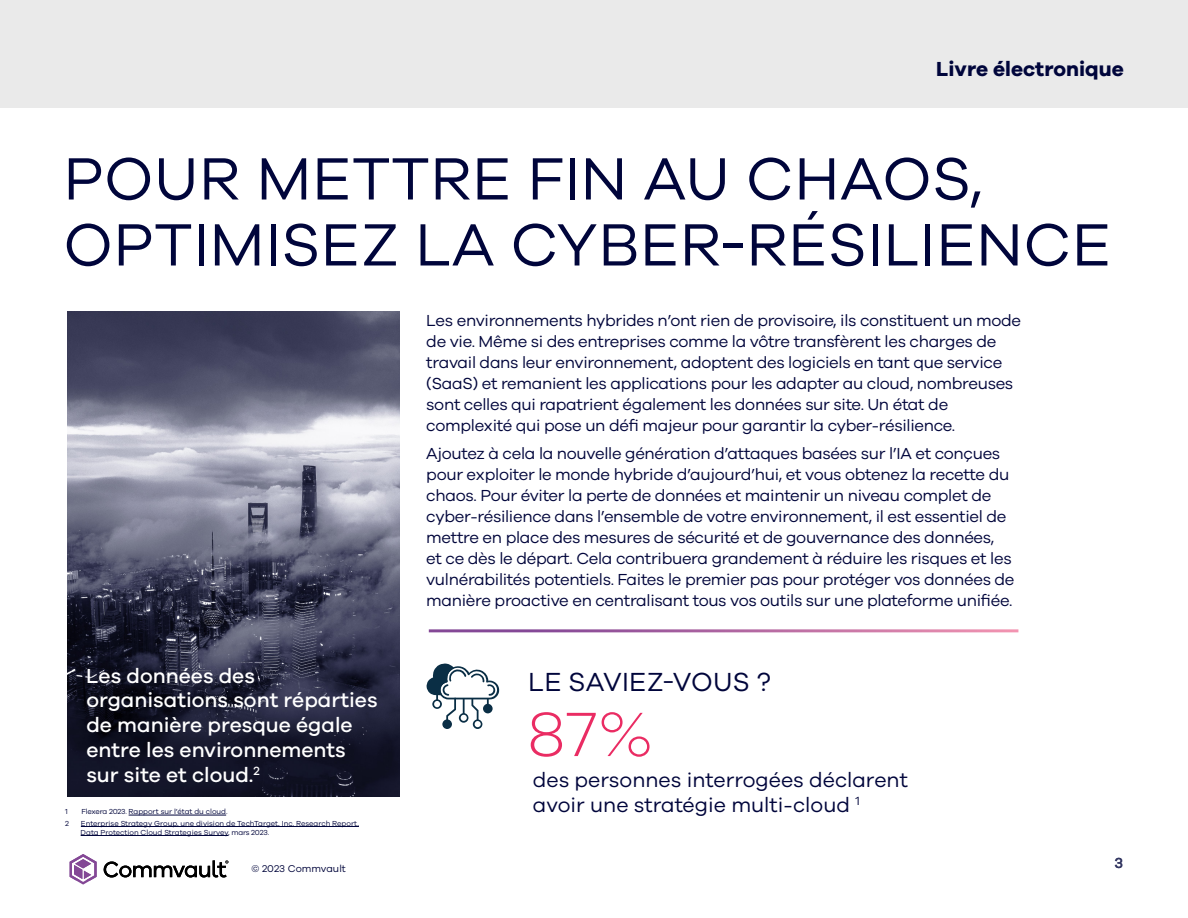
<style>
.page{position:relative;width:1188px;height:918px;background:#fff}
.page>*{position:absolute;margin:0;border:0;box-sizing:border-box;transform-origin:0 0}
.t1{font:300 64.5px "Galano Grotesque";color:#ea2c63}
.t2{font:61.5px/66px "Galano Grotesque";letter-spacing:.01em;color:#00053b}
.t3{font:27px "Galano Grotesque";letter-spacing:.01em;color:#00053b}
.t4{font:500 21px/24.8px "Galano Grotesque";color:#fff}
.t5{font:21px/24.8px "Galano Grotesque";color:#00053b}
.Document_Title{font:700 21px "Galano Grotesque";color:#00053b}
.t6{font:16.5px/21px "Galano Grotesque";letter-spacing:-.02em;color:#00053b}
.Body_Copy{font:500 15px "Galano Grotesque";color:#333762}
.t7{font:10.2px "Galano Grotesque";color:#00053b}
.t8{font:7.5px/9px "Galano Grotesque";color:#00053b}
</style>
<div class="page">
<img style="left:68px;top:311px;width:332px;height:485px">
<div style="left:0;top:0;width:1188px;height:108px;background:#eaeaea"></div>
<hr style="left:129px;top:815px;width:97px;height:1px;background:#00053b">
<hr style="left:81px;top:826px;width:278px;height:1px;background:#00053b">
<hr style="left:81px;top:835px;width:147px;height:1px;background:#00053b">
<svg style="left:70px;top:854px;width:27px;height:31px"></svg>
<svg style="left:103px;top:860px;width:125px;height:18px"></svg>
<svg style="left:426px;top:663px;width:73px;height:66px"></svg>
<p class="Document_Title" style="left:936px;top:56px;width:189px">Livre électronique</p>
<p class="Document_Title" style="left:892px;top:56px;width:233px">GUIDE DE L’ACHETEUR</p>
<p class="t2" style="left:63px;top:144px;width:1049px">POUR METTRE FIN AU CHAOS,<br>OPTIMISEZ LA CYBER-RÉSILIENCE</p>
<p class="t4" style="left:86px;top:662px;width:293px">Les données des organisations sont réparties de manière presque égale entre les environnements sur site et cloud.<sup>2</sup></p>
<p class="t8" style="left:65px;top:807px;width:4px">1</p>
<p class="t8" style="left:81px;top:807px;width:148px">Flexera 2023. Rapport sur l’état du cloud.</p>
<p class="t8" style="left:65px;top:818px;width:5px">2</p>
<p class="t8" style="left:81px;top:818px;width:280px">Enterprise Strategy Group, une division de TechTarget, Inc. Research Report,<br>Data Protection Cloud Strategies Survey, mars 2023.</p>
<p class="t7" style="left:252px;top:863px;width:96px">© 2023 Commvault</p>
<p class="t6" style="left:426px;top:310px;width:596px">Les environnements hybrides n’ont rien de provisoire, ils constituent un mode de vie. Même si des entreprises comme la vôtre transfèrent les charges de travail dans leur environnement, adoptent des logiciels en tant que service (SaaS) et remanient les applications pour les adapter au cloud, nombreuses sont celles qui rapatrient également les données sur site. Un état de complexité qui pose un défi majeur pour garantir la cyber-résilience.</p>
<p class="t6" style="left:426px;top:443px;width:590px">Ajoutez à cela la nouvelle génération d’attaques basées sur l’IA et conçues pour exploiter le monde hybride d’aujourd’hui, et vous obtenez la recette du chaos. Pour éviter la perte de données et maintenir un niveau complet de cyber-résilience dans l’ensemble de votre environnement, il est essentiel de mettre en place des mesures de sécurité et de gouvernance des données,<br>et ce dès le départ. Cela contribuera grandement à réduire les risques et les vulnérabilités potentiels. Faites le premier pas pour protéger vos données de manière proactive en centralisant tous vos outils sur une plateforme unifiée.</p>
<p class="t3" style="left:528px;top:666px;width:244px">LE SAVIEZ-VOUS ?</p>
<p class="t1" style="left:528px;top:696px;width:127px">87%</p>
<p class="t5" style="left:533px;top:767px;width:377px">des personnes interrogées déclarent avoir une stratégie multi-cloud <sup>1</sup></p>
<p class="Body_Copy" style="left:1115px;top:854px;width:10px">3</p>
</div>
